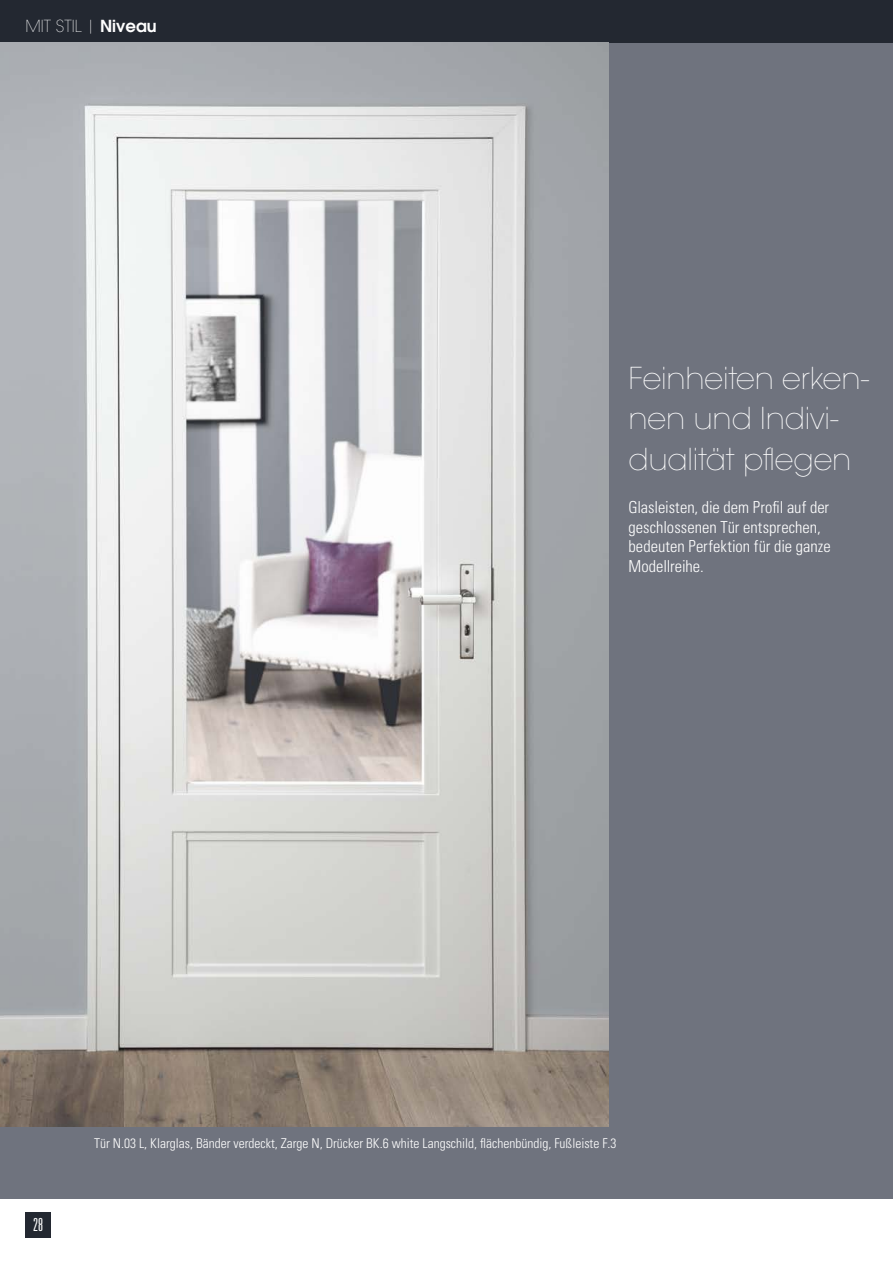
<style>
.page{position:relative;width:893px;height:1263px;background:#fff}
.page>*{position:absolute;margin:0;border:0;box-sizing:border-box;transform-origin:0 0}
.t1{font:200 30px/40.5px "ITC Avant Garde W1 G";letter-spacing:-.005em;color:#fff}
.t2{font:300 ultra-condensed 18px "Univers";color:#fff}
.t3{font:300 condensed 16.5px/19.5px "Univers LT";color:#fff}
.t4{font:200 16.5px "ITC Avant Garde W1 G";color:#fff}
.t5{font:300 condensed 13.5px "Univers LT";color:#fff}
.s1{font-weight:600}
</style>
<div class="page">
<div style="left:0;top:43px;width:893px;height:1156px;background:#6f737e"></div>
<div style="left:26px;top:1212px;width:25px;height:26px;background:#232831"></div>
<div style="left:0;top:0;width:893px;height:43px;background:#232831"></div>
<img style="left:0;top:43px;width:608px;height:1084px">
<p class="t4" style="left:26px;top:15px;width:133px">MIT STIL | <span class="s1">Niveau</span></p>
<h1 class="t1" style="left:628px;top:358px;width:242px">Feinheiten erken&shy;nen und Indivi&shy;dualität pflegen</h1>
<p class="t3" style="left:628px;top:498px;width:204px">Glasleisten, die dem Profil auf der geschlossenen Tür entsprechen, bedeuten Perfektion für die ganze<br>Modellreihe.</p>
<p class="t2" style="left:33px;top:1214px;width:11px">28</p>
<p class="t5" style="left:94px;top:1135px;width:524px">Tür N.03 L, Klarglas, Bänder verdeckt, Zarge N, Drücker BK.6 white Langschild, flächenbündig, Fußleiste F.3</p>
</div>
